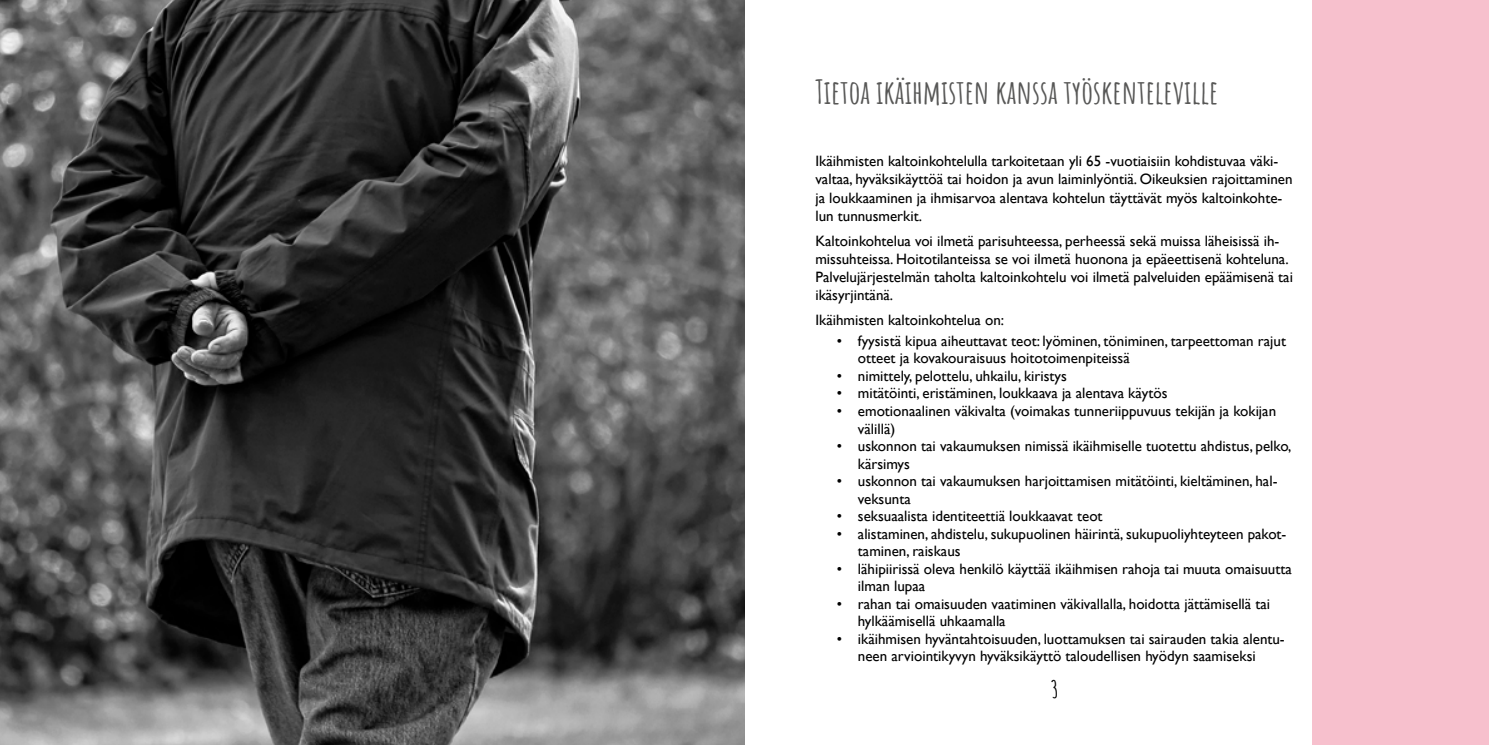
<style>
.page{position:relative;width:1489px;height:745px;background:#fff}
.page>*{position:absolute;margin:0;border:0;box-sizing:border-box;transform-origin:0 0}
.t1{font:700 32.5px "Amatic SC";color:#575756}
.t2{font:700 23.75px "Amatic SC";color:#000}
.t3{font:15px/17.5px "Gill Sans";color:#000}
</style>
<div class="page">
<div style="left:1312px;top:0;width:176px;height:744px;background:#f7c0cd"></div>
<img style="left:0;top:0;width:744px;height:744px">
<h1 class="t1" style="left:815px;top:67px;width:404px">Tietoa ikäihmisten kanssa työskenteleville</h1>
<p class="t3" style="left:815px;top:152px;width:478px;line-height:18px">Ikäihmisten kaltoinkohtelulla tarkoitetaan yli 65 -vuotiaisiin kohdistuvaa väki&shy;valtaa, hyväksikäyttöä tai hoidon ja avun laiminlyöntiä. Oikeuksien rajoittaminen ja loukkaaminen ja ihmisarvoa alentava kohtelun täyttävät myös kaltoinkohte&shy;lun tunnusmerkit.</p>
<p class="t3" style="left:815px;top:231px;width:479px;line-height:18px">Kaltoinkohtelua voi ilmetä parisuhteessa, perheessä sekä muissa läheisissä ih&shy;missuhteissa. Hoitotilanteissa se voi ilmetä huonona ja epäeettisenä kohteluna.<br>Palvelujärjestelmän taholta kaltoinkohtelu voi ilmetä palveluiden epäämisenä tai ikäsyrjintänä.</p>
<p class="t3" style="left:815px;top:310px;width:190px">Ikäihmisten kaltoinkohtelua on:</p>
<p class="t3" style="left:857px;top:332px;width:429px;text-indent:-21px">• fyysistä kipua aiheuttavat teot: lyöminen, töniminen, tarpeettoman rajut otteet ja kovakouraisuus hoitotoimenpiteissä</p>
<p class="t3" style="left:836px;top:367px;width:232px">• nimittely, pelottelu, uhkailu, kiristys</p>
<p class="t3" style="left:836px;top:384px;width:332px">• mitätöinti, eristäminen, loukkaava ja alentava käytös</p>
<p class="t3" style="left:857px;top:402px;width:420px;text-indent:-21px">• emotionaalinen väkivalta (voimakas tunneriippuvuus tekijän ja kokijan välillä)</p>
<p class="t3" style="left:857px;top:437px;width:435px;text-indent:-21px">• uskonnon tai vakaumuksen nimissä ikäihmiselle tuotettu ahdistus, pelko, kärsimys</p>
<p class="t3" style="left:857px;top:472px;width:421px;text-indent:-21px">• uskonnon tai vakaumuksen harjoittamisen mitätöinti, kieltäminen, hal&shy;veksunta</p>
<p class="t3" style="left:836px;top:507px;width:267px">• seksuaalista identiteettiä loukkaavat teot</p>
<p class="t3" style="left:857px;top:524px;width:430px;text-indent:-21px">• alistaminen, ahdistelu, sukupuolinen häirintä, sukupuoliyhteyteen pakot&shy;taminen, raiskaus</p>
<p class="t3" style="left:857px;top:559px;width:435px;text-indent:-21px">• lähipiirissä oleva henkilö käyttää ikäihmisen rahoja tai muuta omaisuutta ilman lupaa</p>
<p class="t3" style="left:857px;top:594px;width:414px;text-indent:-21px">• rahan tai omaisuuden vaatiminen väkivallalla, hoidotta jättämisellä tai hylkäämisellä uhkaamalla</p>
<p class="t3" style="left:836px;top:629px;width:449px;text-align:center">• ikäihmisen hyväntahtoisuuden, luottamuksen tai sairauden takia alentu&shy;neen arviointikyvyn hyväksikäyttö taloudellisen hyödyn saamiseksi</p>
<h2 class="t2" style="left:1050px;top:670px;width:9px">3</h2>
</div>
